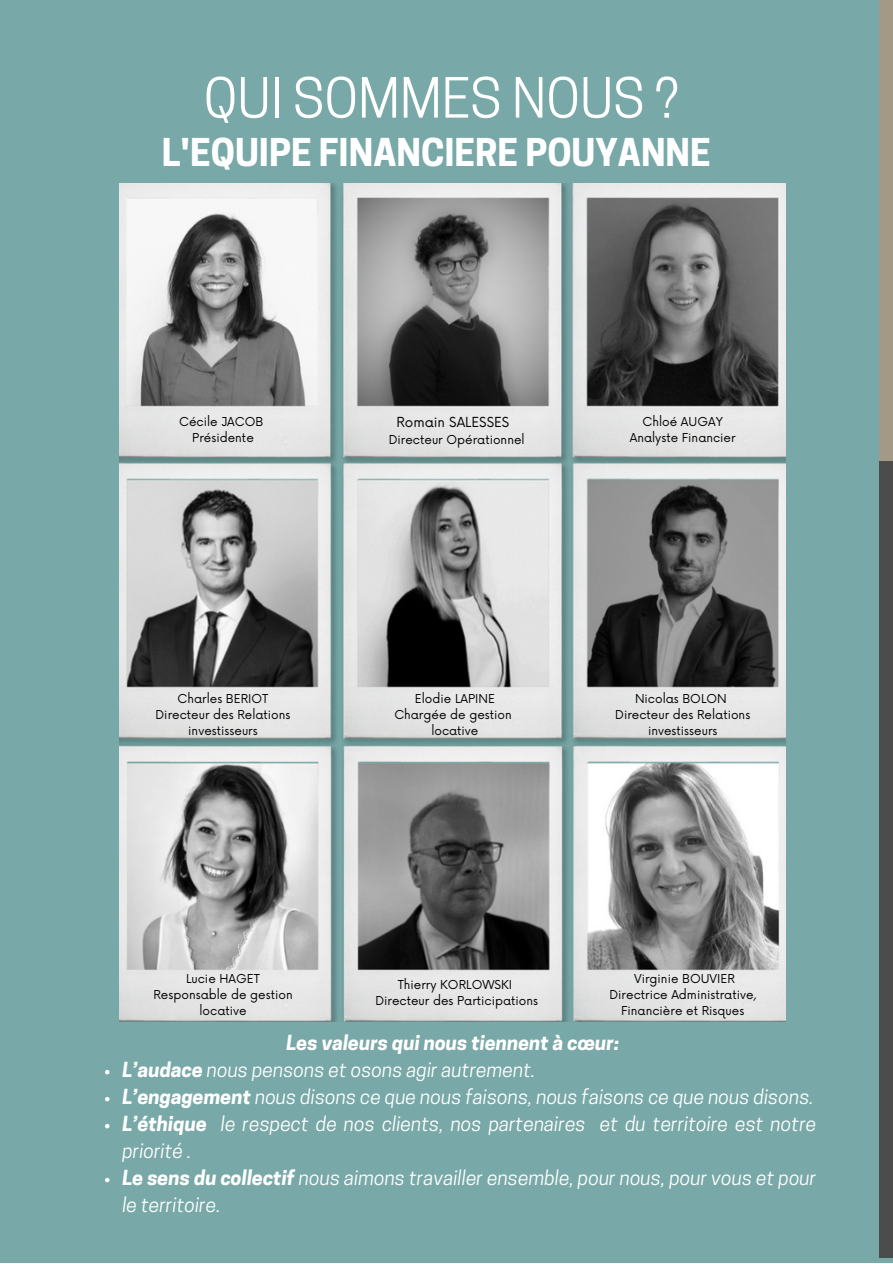
<style>
.page{position:relative;width:893px;height:1264px;background:#fff}
.page>*{position:absolute;margin:0;border:0;box-sizing:border-box;transform-origin:0 0}
.t1{font:52.05px "Cooper Hewitt";color:#fff}
.t2{font:700 36px "Cooper Hewitt";color:#fff}
.t3{font:italic 19.5px/27px "Cooper Hewitt";color:#fff}
.t4{font:italic 700 19.5px "Cooper Hewitt";color:#fff}
.t5{font:13.5px "Now";color:#000}
.t6{font:12px/16px "Now";color:#000;text-align:center}
.s1{font-weight:700}
</style>
<div class="page">
<div style="left:0;top:0;width:892px;height:1262px;background:#78a8a7"></div>
<div style="left:879px;top:0;width:13px;height:462px;background:#a29a87"></div>
<div style="left:879px;top:462px;width:13px;height:796px;background:#4c4c4c"></div>
<img style="left:120px;top:183px;width:665px;height:838px">
<svg style="left:105px;top:1070px;width:4px;height:4px"></svg>
<svg style="left:105px;top:1097px;width:4px;height:4px"></svg>
<svg style="left:105px;top:1124px;width:4px;height:4px"></svg>
<svg style="left:105px;top:1177px;width:4px;height:5px"></svg>
<p class="t1" style="left:203px;top:79px;width:476px">QUI SOMMES NOUS ?</p>
<p class="t2" style="left:162px;top:139px;width:550px">L'EQUIPE FINANCIERE POUYANNE</p>
<p class="t6" style="left:179px;top:414px;width:86px">Cécile JACOB</p>
<p class="t6" style="left:192px;top:430px;width:63px">Présidente</p>
<p class="t5" style="left:396px;top:414px;width:114px">Romain SALESSES</p>
<p class="t6" style="left:389px;top:432px;width:137px">Directeur Opérationnel</p>
<p class="t6" style="left:642px;top:414px;width:82px">Chloé AUGAY</p>
<p class="t6" style="left:629px;top:430px;width:107px">Analyste Financier</p>
<p class="t6" style="left:177px;top:691px;width:92px">Charles BERIOT</p>
<p class="t6" style="left:155px;top:707px;width:136px">Directeur des Relations investisseurs</p>
<p class="t6" style="left:415px;top:691px;width:82px">Elodie LAPINE</p>
<p class="t6" style="left:394px;top:707px;width:119px">Chargée de gestion</p>
<p class="t6" style="left:431px;top:723px;width:49px">locative</p>
<p class="t6" style="left:635px;top:691px;width:93px">Nicolas BOLON</p>
<p class="t6" style="left:615px;top:707px;width:136px">Directeur des Relations investisseurs</p>
<p class="t6" style="left:186px;top:971px;width:76px">Lucie HAGET</p>
<p class="t6" style="left:153px;top:987px;width:141px">Responsable de gestion locative</p>
<p class="t6" style="left:397px;top:976px;width:116px">Thierry KORLOWSKI</p>
<p class="t6" style="left:375px;top:992px;width:164px">Directeur des Participations</p>
<p class="t6" style="left:634px;top:971px;width:102px">Virginie BOUVIER</p>
<p class="t6" style="left:609px;top:987px;width:148px">Directrice Administrative,<br>Financière et Risques</p>
<p class="t4" style="left:286px;top:1035px;width:334px">Les valeurs qui nous tiennent à cœur:</p>
<p class="t3" style="left:122px;top:1058px;width:414px"><span class="s1">L’audace</span> nous pensons et osons agir autrement.</p>
<p class="t3" style="left:122px;top:1085px;width:692px"><span class="s1">L’engagement</span> nous disons ce que nous faisons, nous faisons ce que nous disons.</p>
<p class="t3" style="left:122px;top:1112px;width:695px"><span class="s1">L’éthique</span> le respect de nos clients, nos partenaires et du territoire est notre priorité .</p>
<p class="t3" style="left:122px;top:1166px;width:695px"><span class="s1">Le sens du collectif</span> nous aimons travailler ensemble, pour nous, pour vous et pour le territoire.</p>
</div>
